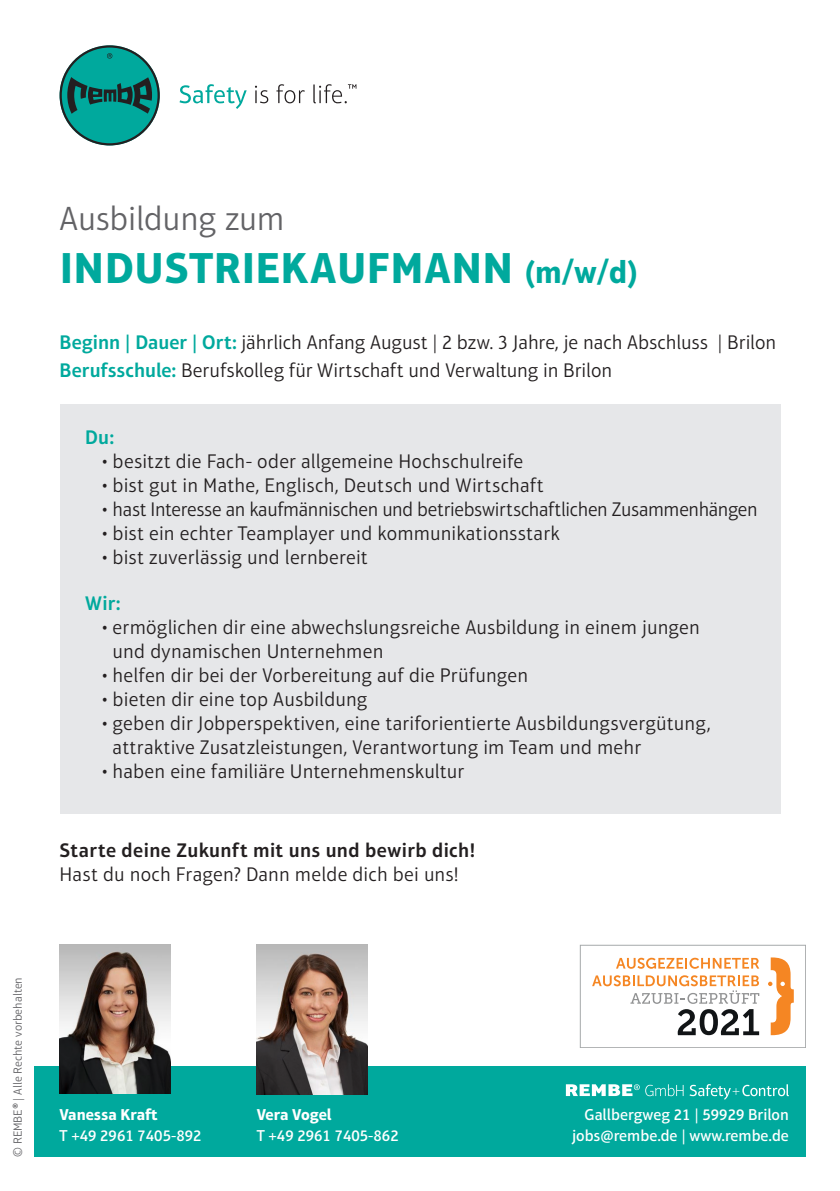
<style>
.page{position:relative;width:840px;height:1191px;background:#fff}
.page>*{position:absolute;margin:0;border:0;box-sizing:border-box;transform-origin:0 0}
.t1{font:700 44px "Aptifer Sans LT Pro";letter-spacing:.025em;color:#00a99d}
.t2{font:300 34px "Aptifer Sans LT Pro";letter-spacing:-.005em;color:#636366}
.Head_Versal{font:300 20px/24px "Aptifer Sans LT Pro";letter-spacing:.005em;color:#231f20}
.t3{font:600 20px/24px "Aptifer Sans LT Pro";letter-spacing:.015em;color:#231f20}
.Head_Versal-2{font:300 20px "Aptifer Sans LT Pro";letter-spacing:-.02em;color:#231f20}
.Head_Versal-3{font:600 20px "Aptifer Sans LT Pro";color:#00a99d}
.t4{font:500 16px "Aptifer Sans LT Pro";color:#fff}
.t5{font:700 16px "Aptifer Sans LT Pro";color:#fff}
.t6{font:300 12px "Aptifer Sans LT Pro";color:#636366}
.s1{font-size:32px}
.s2{font-weight:600;color:#00a99d}
.s3{font-weight:300}
.s4{font-weight:700}
</style>
<div class="page">
<div style="left:60px;top:404px;width:720px;height:409px;background:#e6e7e9"></div>
<div style="left:579px;top:945px;width:226px;height:103px;border:1px solid #a6a9aa"></div>
<svg style="left:616px;top:957px;width:142px;height:11px"></svg>
<svg style="left:768px;top:957px;width:25px;height:78px"></svg>
<svg style="left:592px;top:975px;width:166px;height:60px"></svg>
<svg style="left:179px;top:84px;width:67px;height:25px"></svg>
<svg style="left:255px;top:86px;width:13px;height:17px"></svg>
<svg style="left:276px;top:84px;width:29px;height:19px"></svg>
<svg style="left:313px;top:84px;width:43px;height:19px"></svg>
<svg style="left:60px;top:45px;width:100px;height:100px"></svg>
<div style="left:34px;top:1066px;width:771px;height:91px;background:#00a99d"></div>
<svg style="left:645px;top:1084px;width:38px;height:12px"></svg>
<svg style="left:689px;top:1084px;width:99px;height:15px"></svg>
<svg style="left:565px;top:1084px;width:74px;height:12px"></svg>
<img style="left:60px;top:945px;width:110px;height:148px">
<img style="left:257px;top:945px;width:110px;height:149px">
<p class="t2" style="left:60px;top:199px;width:226px">Ausbildung zum</p>
<p class="t1" style="left:60px;top:241px;width:580px">INDUSTRIEKAUFMANN <span class="s1">(m/w/d)</span></p>
<p class="Head_Versal" style="left:60px;top:328px;width:717px;line-height:28px"><span class="s2">Beginn | Dauer | Ort:</span> jährlich Anfang August | 2 bzw. 3 Jahre, je nach Abschluss | Brilon<br><span class="s2">Berufsschule:</span> Berufskolleg für Wirtschaft und Verwaltung in Brilon</p>
<p class="Head_Versal-3" style="left:85px;top:426px;width:31px">Du:</p>
<p class="Head_Versal" style="left:102px;top:449px;width:422px">• besitzt die Fach- oder allgemeine Hochschulreife</p>
<p class="Head_Versal" style="left:102px;top:473px;width:443px">• bist gut in Mathe, Englisch, Deutsch und Wirtschaft</p>
<p class="Head_Versal-2" style="left:102px;top:498px;width:656px">• hast Interesse an kaufmännischen und betriebswirtschaftlichen Zusammenhängen</p>
<p class="Head_Versal" style="left:102px;top:521px;width:459px">• bist ein echter Teamplayer und kommunikationsstark</p>
<p class="Head_Versal" style="left:102px;top:545px;width:267px">• bist zuverlässig und lernbereit</p>
<p class="Head_Versal-3" style="left:85px;top:591px;width:37px">Wir:</p>
<p class="Head_Versal" style="left:113px;top:615px;width:588px;text-indent:-10px">• ermöglichen dir eine abwechslungsreiche Ausbildung in einem jungen und dynamischen Unternehmen</p>
<p class="Head_Versal" style="left:102px;top:663px;width:427px">• helfen dir bei der Vorbereitung auf die Prüfungen</p>
<p class="Head_Versal" style="left:102px;top:687px;width:267px">• bieten dir eine top Ausbildung</p>
<p class="Head_Versal" style="left:113px;top:711px;width:599px;text-indent:-10px">• geben dir Jobperspektiven, eine tariforientierte Ausbildungsvergütung, attraktive Zusatzleistungen, Verantwortung im Team und mehr</p>
<p class="Head_Versal" style="left:102px;top:759px;width:363px">• haben eine familiäre Unternehmenskultur</p>
<p class="t3" style="left:60px;top:838px;width:417px">Starte deine Zukunft mit uns und bewirb dich!<br><span class="s3">Hast du noch Fragen? Dann melde dich bei uns!</span></p>
<p class="t6" style="left:11px;top:1157px;width:181px;rotate:-90deg">© REMBE<span class="s4">®</span> | Alle Rechte vorbehalten</p>
<p class="t5" style="left:60px;top:1104px;width:100px">Vanessa Kraft</p>
<p class="t4" style="left:60px;top:1125px;width:143px">T +49 2961 7405-892</p>
<p class="t5" style="left:257px;top:1104px;width:76px">Vera Vogel</p>
<p class="t4" style="left:257px;top:1125px;width:143px">T +49 2961 7405-862</p>
<p class="t4" style="left:584px;top:1105px;width:206px">Gallbergweg 21 | 59929 Brilon</p>
<p class="t4" style="left:571px;top:1126px;width:218px">jobs@rembe.de | www.rembe.de</p>
</div>
